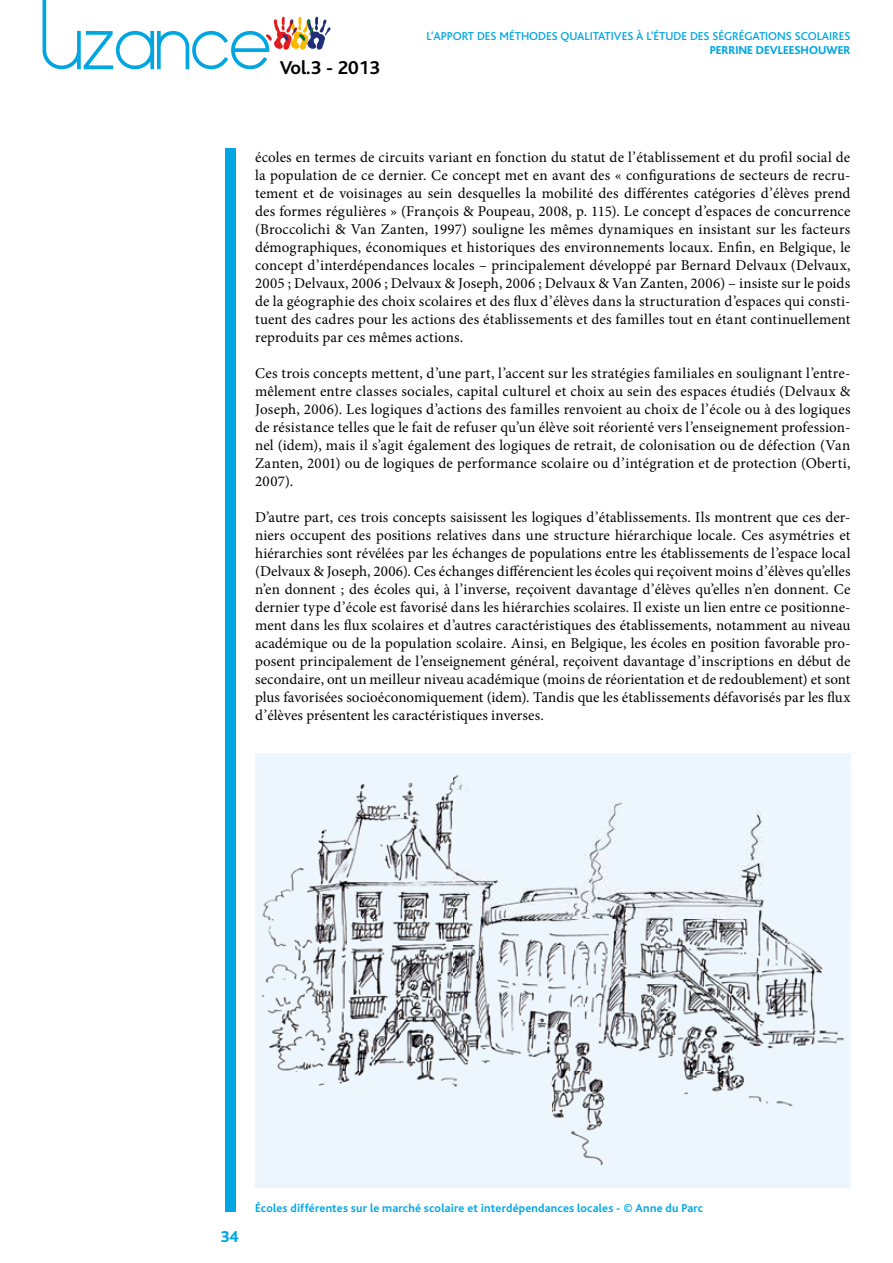
<style>
.page{position:relative;width:893px;height:1263px;background:#fff}
.page>*{position:absolute;margin:0;border:0;box-sizing:border-box;transform-origin:0 0}
.t1{font:700 19.5px "Bliss";color:#000}
.t2{font:800 16.5px "Bliss";color:#00a6e2}
.t3{font:15px/18px "Minion Pro";letter-spacing:.01em;color:#000;text-align:justify}
.t4{font:700 12px "Bliss";letter-spacing:.015em;color:#00a6e2}
.t5{font:500 12px "Bliss";color:#00a6e2}
.t6{font:800 12px "Bliss";color:#00a6e2}
</style>
<div class="page">
<div style="left:225px;top:149px;width:11px;height:1063px;background:#00a6e2"></div>
<svg style="left:43px;top:0;width:288px;height:69px"></svg>
<div style="left:255px;top:753px;width:595px;height:434px;background:#eef6fd"></div>
<img style="left:261px;top:774px;width:583px;height:392px">
<h1 class="t1" style="left:280px;top:58px;width:102px">Vol.3 - 2013</h1>
<p class="t5" style="left:426px;top:30px;width:425px">L’APPORT DES MÉTHODES QUALITATIVES À L’ÉTUDE DES SÉGRÉGATIONS SCOLAIRES</p>
<p class="t6" style="left:710px;top:44px;width:142px">PERRINE DEVLEESHOUWER</p>
<p class="t3" style="left:255px;top:148px;width:597px">écoles en termes de circuits variant en fonction du statut de l’établissement et du profil social de la population de ce dernier. Ce concept met en avant des « configurations de secteurs de recru&shy;tement et de voisinages au sein desquelles la mobilité des différentes catégories d’élèves prend des formes régulières » (François &amp; Poupeau, 2008, p. 115). Le concept d’espaces de concurrence (Broccolichi &amp; Van Zanten, 1997) souligne les mêmes dynamiques en insistant sur les facteurs démographiques, économiques et historiques des environnements locaux. Enfin, en Belgique, le concept d’interdépendances locales – principalement développé par Bernard Delvaux (Delvaux, 2005 ; Delvaux, 2006 ; Delvaux &amp; Joseph, 2006 ; Delvaux &amp; Van Zanten, 2006) – insiste sur le poids de la géographie des choix scolaires et des flux d’élèves dans la structuration d’espaces qui consti&shy;tuent des cadres pour les actions des établissements et des familles tout en étant continuellement reproduits par ces mêmes actions.</p>
<p class="t3" style="left:255px;top:364px;width:597px">Ces trois concepts mettent, d’une part, l’accent sur les stratégies familiales en soulignant l’entre&shy;mêlement entre classes sociales, capital culturel et choix au sein des espaces étudiés (Delvaux &amp; Joseph, 2006). Les logiques d’actions des familles renvoient au choix de l’école ou à des logiques de résistance telles que le fait de refuser qu’un élève soit réorienté vers l’enseignement profession&shy;nel (idem), mais il s’agit également des logiques de retrait, de colonisation ou de défection (Van Zanten, 2001) ou de logiques de performance scolaire ou d’intégration et de protection (Oberti, 2007).</p>
<p class="t3" style="left:255px;top:508px;width:597px">D’autre part, ces trois concepts saisissent les logiques d’établissements. Ils montrent que ces der&shy;niers occupent des positions relatives dans une structure hiérarchique locale. Ces asymétries et hiérarchies sont révélées par les échanges de populations entre les établissements de l’espace local (Delvaux &amp; Joseph, 2006). Ces échanges différencient les écoles qui reçoivent moins d’élèves qu’elles n’en donnent ; des écoles qui, à l’inverse, reçoivent davantage d’élèves qu’elles n’en donnent. Ce dernier type d’école est favorisé dans les hiérarchies scolaires. Il existe un lien entre ce positionne&shy;ment dans les flux scolaires et d’autres caractéristiques des établissements, notamment au niveau académique ou de la population scolaire. Ainsi, en Belgique, les écoles en position favorable pro&shy;posent principalement de l’enseignement général, reçoivent davantage d’inscriptions en début de secondaire, ont un meilleur niveau académique (moins de réorientation et de redoublement) et sont plus favorisées socioéconomiquement (idem). Tandis que les établissements défavorisés par les flux d’élèves présentent les caractéristiques inverses.</p>
<p class="t2" style="left:221px;top:1228px;width:20px">34</p>
<p class="t4" style="left:255px;top:1202px;width:450px">Écoles différentes sur le marché scolaire et interdépendances locales - © Anne du Parc</p>
</div>
